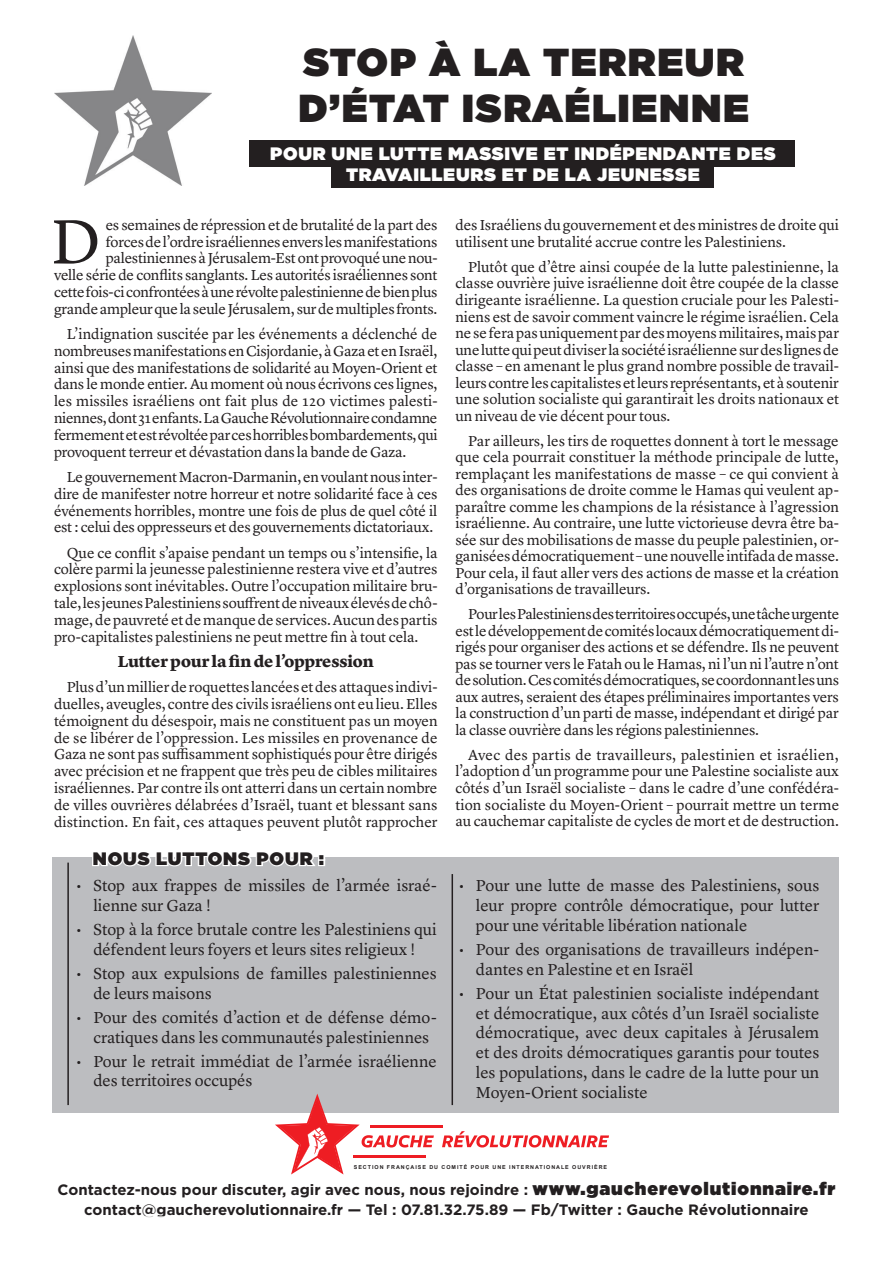
<style>
.page{position:relative;width:893px;height:1263px;background:#fff}
.page>*{position:absolute;margin:0;border:0;box-sizing:border-box;transform-origin:0 0}
.t1{font:64.65px "Lyon Text";color:#231f20}
.t2{font:900 39px/46.8px "Gotham";letter-spacing:.04em;color:#231f20}
.t3{font:900 18px/21px "Gotham";letter-spacing:.04em;color:#fff;text-align:center}
.t4{font:900 18px "Gotham";letter-spacing:.05em;color:#231f20}
.t5{font:16.5px/19.8px "Lyon Text";color:#231f20}
.t6{font:900 16.5px "Lyon Text";letter-spacing:-.01em;color:#231f20}
.t7{font:15px/16.5px "Lyon Text";letter-spacing:-.015em;color:#231f20;text-align:justify}
.t8{font:700 15px "Gotham";color:#231f20}
.t9{font:700 5.4px "Arial";letter-spacing:.18em;color:#231f20}
.s1{font-weight:900;font-size:18px}
</style>
<div class="page">
<div style="left:249px;top:140px;width:545px;height:27px;background:#231f20"></div>
<div style="left:331px;top:161px;width:383px;height:27px;background:#231f20"></div>
<div style="left:52px;top:857px;width:787px;height:255px;background:#bcbdc0"></div>
<svg style="left:92px;top:857px;width:224px;height:10px"></svg>
<div style="left:318px;top:853px;width:7px;height:7px;border:3px solid #fff"></div>
<div style="left:318px;top:859px;width:7px;height:7px;border:3px solid #fff"></div>
<img style="left:54px;top:36px;width:157px;height:150px">
<hr style="left:67px;top:863px;width:2px;height:242px;background:#231f20">
<hr style="left:452px;top:874px;width:1px;height:231px;background:#231f20">
<hr style="left:370px;top:1125px;width:72px;height:2px;background:#ee1d23">
<svg style="left:442px;top:1131px;width:167px;height:16px"></svg>
<svg style="left:275px;top:1094px;width:159px;height:80px"></svg>
<p class="t2" style="left:298px;top:38px;width:452px">STOP À LA TERREUR<br>D’ÉTAT ISRAÉLIENNE</p>
<p class="t3" style="left:270px;top:143px;width:507px">POUR UNE LUTTE MASSIVE ET INDÉPENDANTE DES<br>TRAVAILLEURS ET DE LA JEUNESSE</p>
<p class="t7" style="left:54px;top:216px;width:385px;text-align:right">es semaines de répression et de brutalité de la part des<br>forces de l’ordre israéliennes envers les manifestations palestiniennes à Jérusalem-Est ont provoqué une nou-<br>velle série de conflits sanglants. Les autorités israéliennes sont cette fois-ci confrontées à une révolte palestinienne de bien plus grande ampleur que la seule Jérusalem, sur de multiples fronts.</p>
<p class="t7" style="left:54px;top:324px;width:385px;text-indent:13px">L’indignation suscitée par les événements a déclenché de nombreuses manifestations en Cisjordanie, à Gaza et en Israël, ainsi que des manifestations de solidarité au Moyen-Orient et dans le monde entier. Au moment où nous écrivons ces lignes, les missiles israéliens ont fait plus de 120 victimes palesti&shy;niennes, dont 31 enfants. La Gauche Révolutionnaire condamne fermement et est révoltée par ces horribles bombardements, qui provoquent terreur et dévastation dans la bande de Gaza.</p>
<p class="t7" style="left:54px;top:467px;width:385px;text-indent:13px">Le gouvernement Macron-Darmanin, en voulant nous inter&shy;dire de manifester notre horreur et notre solidarité face à ces événements horribles, montre une fois de plus de quel côté il est : celui des oppresseurs et des gouvernements dictatoriaux.</p>
<p class="t7" style="left:54px;top:543px;width:385px;text-indent:13px">Que ce conflit s’apaise pendant un temps ou s’intensifie, la colère parmi la jeunesse palestinienne restera vive et d’autres explosions sont inévitables. Outre l’occupation militaire bru&shy;tale, les jeunes Palestiniens souffrent de niveaux élevés de chô&shy;mage, de pauvreté et de manque de services. Aucun des partis pro-capitalistes palestiniens ne peut mettre fin à tout cela.</p>
<p class="t6" style="left:118px;top:648px;width:257px">Lutter pour la fin de l’oppression</p>
<p class="t7" style="left:54px;top:677px;width:385px;text-indent:13px">Plus d’un millier de roquettes lancées et des attaques indivi&shy;duelles, aveugles, contre des civils israéliens ont eu lieu. Elles témoignent du désespoir, mais ne constituent pas un moyen de se libérer de l’oppression. Les missiles en provenance de Gaza ne sont pas suffisamment sophistiqués pour être dirigés avec précision et ne frappent que très peu de cibles militaires israéliennes. Par contre ils ont atterri dans un certain nombre de villes ouvrières délabrées d’Israël, tuant et blessant sans distinction. En fait, ces attaques peuvent plutôt rapprocher</p>
<p class="t1" style="left:51px;top:192px;width:52px">D</p>
<p class="t7" style="left:455px;top:216px;width:385px">des Israéliens du gouvernement et des ministres de droite qui utilisent une brutalité accrue contre les Palestiniens.</p>
<p class="t7" style="left:455px;top:257px;width:385px;text-indent:13px">Plutôt que d’être ainsi coupée de la lutte palestinienne, la classe ouvrière juive israélienne doit être coupée de la classe dirigeante israélienne. La question cruciale pour les Palesti&shy;niens est de savoir comment vaincre le régime israélien. Cela ne se fera pas uniquement par des moyens militaires, mais par une lutte qui peut diviser la société israélienne sur des lignes de classe – en amenant le plus grand nombre possible de travail&shy;leurs contre les capitalistes et leurs représentants, et à soutenir une solution socialiste qui garantirait les droits nationaux et un niveau de vie décent pour tous.</p>
<p class="t7" style="left:455px;top:431px;width:385px;text-indent:13px">Par ailleurs, les tirs de roquettes donnent à tort le message que cela pourrait constituer la méthode principale de lutte, remplaçant les manifestations de masse – ce qui convient à des organisations de droite comme le Hamas qui veulent ap&shy;paraître comme les champions de la résistance à l’agression israélienne. Au contraire, une lutte victorieuse devra être ba&shy;sée sur des mobilisations de masse du peuple palestinien, or&shy;ganisées démocratiquement – une nouvelle intifada de masse.<br>Pour cela, il faut aller vers des actions de masse et la création d’organisations de travailleurs.</p>
<p class="t7" style="left:455px;top:605px;width:385px;text-indent:13px">Pour les Palestiniens des territoires occupés, une tâche urgente est le développement de comités locaux démocratiquement di&shy;rigés pour organiser des actions et se défendre. Ils ne peuvent pas se tourner vers le Fatah ou le Hamas, ni l’un ni l’autre n’ont de solution. Ces comités démocratiques, se coordonnant les uns aux autres, seraient des étapes préliminaires importantes vers la construction d’un parti de masse, indépendant et dirigé par la classe ouvrière dans les régions palestiniennes.</p>
<p class="t7" style="left:455px;top:745px;width:385px;text-indent:13px">Avec des partis de travailleurs, palestinien et israélien, l’adoption d’un programme pour une Palestine socialiste aux côtés d’un Israël socialiste – dans le cadre d’une confédéra&shy;tion socialiste du Moyen-Orient – pourrait mettre un terme au cauchemar capitaliste de cycles de mort et de destruction.</p>
<p class="t4" style="left:93px;top:845px;width:233px">NOUS LUTTONS POUR :</p>
<p class="t5" style="left:93px;top:874px;width:345px;text-indent:-17px">• Stop aux frappes de missiles de l’armée israé&shy;lienne sur Gaza !</p>
<p class="t5" style="left:76px;top:918px;width:362px;text-align:center">• Stop à la force brutale contre les Palestiniens qui défendent leurs foyers et leurs sites religieux !</p>
<p class="t5" style="left:93px;top:962px;width:345px;text-indent:-17px">• Stop aux expulsions de familles palestiniennes de leurs maisons</p>
<p class="t5" style="left:76px;top:1006px;width:362px;text-align:center">• Pour des comités d’action et de défense démo&shy;cratiques dans les communautés palestiniennes</p>
<p class="t5" style="left:93px;top:1050px;width:345px;text-indent:-17px">• Pour le retrait immédiat de l’armée israélienne des territoires occupés</p>
<p class="t5" style="left:476px;top:874px;width:345px;text-align:justify;text-indent:-17px">• Pour une lutte de masse des Palestiniens, sous leur propre contrôle démocratique, pour lutter pour une véritable libération nationale</p>
<p class="t5" style="left:476px;top:938px;width:345px;text-indent:-17px">• Pour des organisations de travailleurs indépen&shy;dantes en Palestine et en Israël</p>
<p class="t5" style="left:476px;top:982px;width:345px;text-align:justify;text-indent:-17px">• Pour un État palestinien socialiste indépendant et démocratique, aux côtés d’un Israël socialiste démocratique, avec deux capitales à Jérusalem et des droits démocratiques garantis pour toutes les populations, dans le cadre de la lutte pour un Moyen-Orient socialiste</p>
<p class="t9" style="left:354px;top:1163px;width:255px">SECTION FRANÇAISE DU COMITÉ POUR UNE INTERNATIONALE OUVRIÈRE</p>
<p class="t8" style="left:58px;top:1181px;width:779px">Contactez-nous pour discuter, agir avec nous, nous rejoindre : <span class="s1">www.gaucherevolutionnaire.fr</span></p>
<p class="t8" style="left:84px;top:1201px;width:726px">contact@gaucherevolutionnaire.fr — Tel : 07.81.32.75.89 — Fb/Twitter : Gauche Révolutionnaire</p>
</div>
